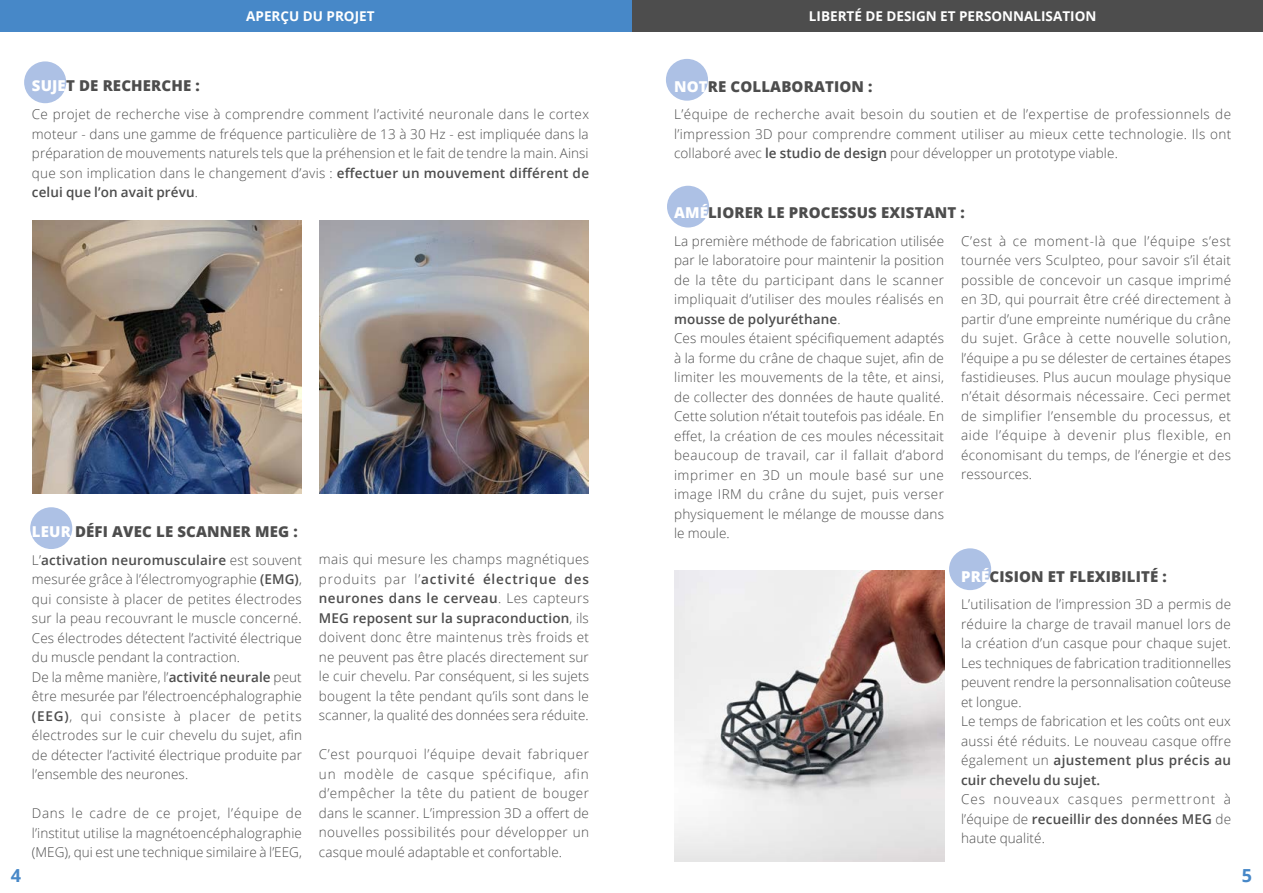
<style>
.page{position:relative;width:1263px;height:893px;background:#fff}
.page>*{position:absolute;margin:0;border:0;box-sizing:border-box;transform-origin:0 0}
.t1{font:700 18px "Open Sans";color:#4788c8}
.t2{font:800 15px "Open Sans";letter-spacing:.01em;color:#4d4d4d}
.t3{font:300 13.5px/19.5px "Open Sans";letter-spacing:.01em;color:#4d4d4d;text-align:justify}
.t4{font:700 13.5px "Open Sans";color:#fff}
.s1{color:#fff}
.s2{font-weight:600}
</style>
<div class="page">
<div style="left:631px;top:0;width:632px;height:32px;background:#4d4d4d"></div>
<div style="left:0;top:0;width:631px;height:32px;background:#4788c8"></div>
<div style="left:30px;top:507px;width:42px;height:42px;background:#adc1e5;border-radius:50%"></div>
<div style="left:666px;top:59px;width:42px;height:42px;background:#adc1e5;border-radius:50%"></div>
<div style="left:667px;top:186px;width:42px;height:42px;background:#adc1e5;border-radius:50%"></div>
<div style="left:24px;top:61px;width:42px;height:42px;background:#adc1e5;border-radius:50%"></div>
<div style="left:949px;top:548px;width:42px;height:42px;background:#adc1e5;border-radius:50%"></div>
<img style="left:674px;top:571px;width:270px;height:290px">
<img style="left:32px;top:220px;width:270px;height:273px">
<img style="left:319px;top:220px;width:270px;height:273px">
<p class="t2" style="left:32px;top:75px;width:169px"><span class="s1">SUJE</span>T DE RECHERCHE :</p>
<p class="t4" style="left:246px;top:7px;width:130px">APERÇU DU PROJET</p>
<p class="t4" style="left:809px;top:7px;width:289px">LIBERTÉ DE DESIGN ET PERSONNALISATION</p>
<p class="t2" style="left:674px;top:75px;width:200px"><span class="s1">NOT</span>RE COLLABORATION :</p>
<p class="t3" style="left:32px;top:104px;width:559px">Ce projet de recherche vise à comprendre comment l’activité neuronale dans le cortex moteur - dans une gamme de fréquence particulière de 13 à 30 Hz - est impliquée dans la préparation de mouvements naturels tels que la préhension et le fait de tendre la main. Ainsi que son implication dans le changement d’avis : <span class="s2">effectuer un mouvement différent de celui que l’on avait prévu</span>.</p>
<p class="t2" style="left:32px;top:520px;width:268px"><span class="s1">LEUR</span> DÉFI AVEC LE SCANNER MEG :</p>
<p class="t3" style="left:32px;top:550px;width:272px;text-align:left">L’<span class="s2">activation neuromusculaire</span> est souvent mesurée grâce à l’électromyographie <span class="s2">(EMG)</span>, qui consiste à placer de petites électrodes sur la peau recouvrant le muscle concerné.<br>Ces électrodes détectent l’activité électrique du muscle pendant la contraction.<br>De la même manière, l’<span class="s2">activité neurale</span> peut être mesurée par l’électroencéphalographie <span class="s2">(EEG)</span>, qui consiste à placer de petits électrodes sur le cuir chevelu du sujet, afin de détecter l’activité électrique produite par l’ensemble des neurones.</p>
<p class="t3" style="left:32px;top:803px;width:272px">Dans le cadre de ce projet, l’équipe de l’institut utilise la magnétoencéphalographie (MEG), qui est une technique similaire à l’EEG,</p>
<p class="t3" style="left:319px;top:549px;width:272px">mais qui mesure les champs magnétiques produits par l’<span class="s2">activité électrique des neurones dans le cerveau</span>. Les capteurs <span class="s2">MEG reposent sur la supraconduction</span>, ils doivent donc être maintenus très froids et ne peuvent pas être placés directement sur le cuir chevelu. Par conséquent, si les sujets bougent la tête pendant qu’ils sont dans le scanner, la qualité des données sera réduite.</p>
<p class="t3" style="left:319px;top:744px;width:272px">C’est pourquoi l’équipe devait fabriquer un modèle de casque spécifique, afin d’empêcher la tête du patient de bouger dans le scanner. L’impression 3D a offert de nouvelles possibilités pour développer un casque moulé adaptable et confortable.</p>
<p class="t3" style="left:674px;top:104px;width:559px">L’équipe de recherche avait besoin du soutien et de l’expertise de professionnels de l’impression 3D pour comprendre comment utiliser au mieux cette technologie. Ils ont collaboré avec <span class="s2">le studio de design</span> pour développer un prototype viable.</p>
<p class="t2" style="left:674px;top:201px;width:292px"><span class="s1">AMÉ</span>LIORER LE PROCESSUS EXISTANT :</p>
<p class="t3" style="left:674px;top:231px;width:272px;text-align:left">La première méthode de fabrication utilisée par le laboratoire pour maintenir la position de la tête du participant dans le scanner impliquait d’utiliser des moules réalisés en <span class="s2">mousse de polyuréthane</span>.<br>Ces moules étaient spécifiquement adaptés à la forme du crâne de chaque sujet, afin de limiter les mouvements de la tête, et ainsi, de collecter des données de haute qualité.<br>Cette solution n’était toutefois pas idéale. En effet, la création de ces moules nécessitait beaucoup de travail, car il fallait d’abord imprimer en 3D un moule basé sur une image IRM du crâne du sujet, puis verser physiquement le mélange de mousse dans le moule.</p>
<p class="t3" style="left:961px;top:230px;width:272px">C’est à ce moment-là que l’équipe s’est tournée vers Sculpteo, pour savoir s’il était possible de concevoir un casque imprimé en 3D, qui pourrait être créé directement à partir d’une empreinte numérique du crâne du sujet. Grâce à cette nouvelle solution, l’équipe a pu se délester de certaines étapes fastidieuses. Plus aucun moulage physique n’était désormais nécessaire. Ceci permet de simplifier l’ensemble du processus, et aide l’équipe à devenir plus flexible, en économisant du temps, de l’énergie et des ressources.</p>
<p class="t2" style="left:961px;top:565px;width:207px"><span class="s1">PRÉ</span>CISION ET FLEXIBILITÉ :</p>
<p class="t3" style="left:961px;top:594px;width:272px;text-align:left">L’utilisation de l’impression 3D a permis de réduire la charge de travail manuel lors de la création d’un casque pour chaque sujet.<br>Les techniques de fabrication traditionnelles peuvent rendre la personnalisation coûteuse et longue.<br>Le temps de fabrication et les coûts ont eux aussi été réduits. Le nouveau casque offre également un <span class="s2">ajustement plus précis au cuir chevelu du sujet.</span></p>
<p class="t3" style="left:961px;top:789px;width:272px">Ces nouveaux casques permettront à l’équipe de <span class="s2">recueillir des données MEG</span> de haute qualité.</p>
<h1 class="t1" style="left:11px;top:862px;width:12px">4</h1>
<h1 class="t1" style="left:1242px;top:862px;width:12px">5</h1>
</div>
